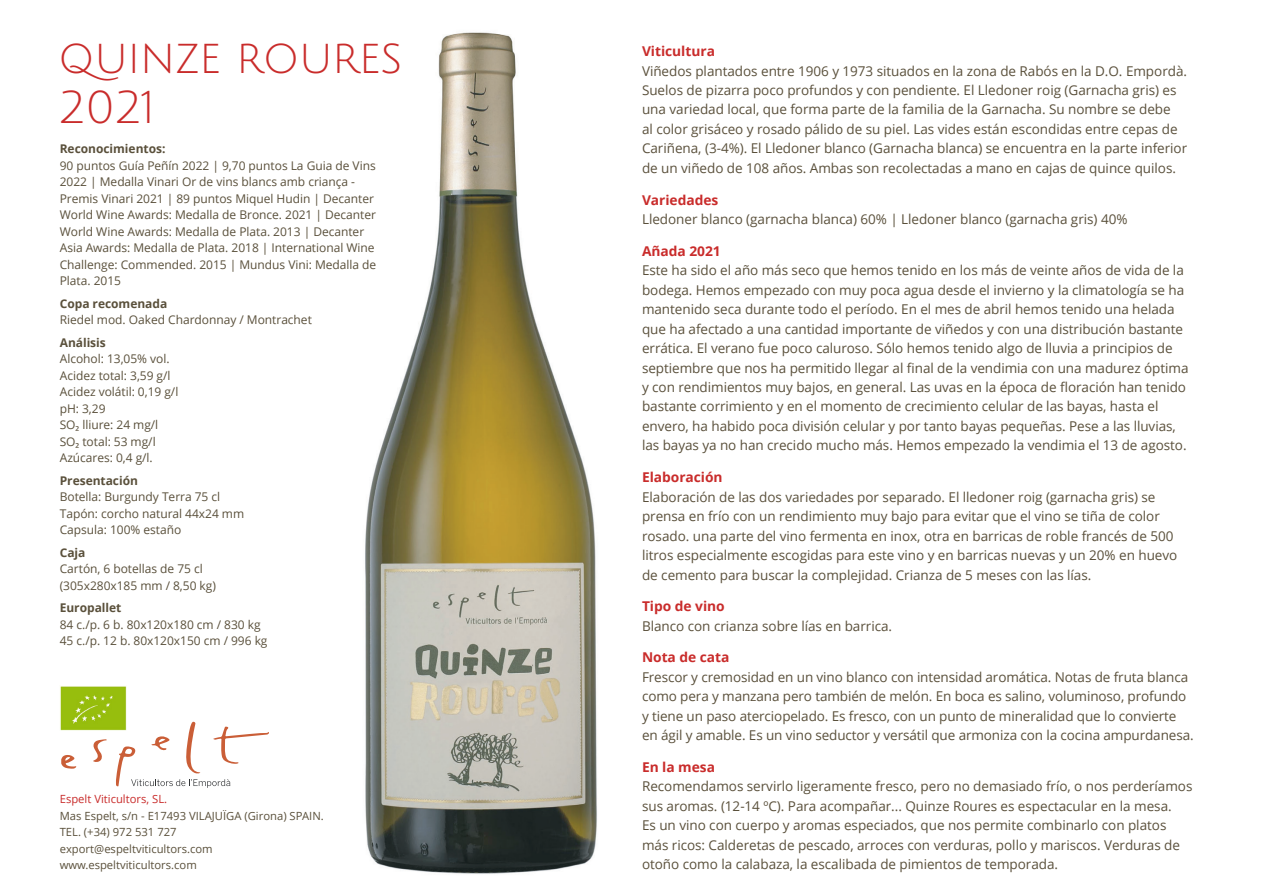
<style>
.page{position:relative;width:1263px;height:893px;background:#fff}
.page>*{position:absolute;margin:0;border:0;box-sizing:border-box;transform-origin:0 0}
.t1{font:45px/49.5px "Julius Sans One";letter-spacing:-.015em;color:#c92c2b}
.t2{font:13.5px/19.5px "Open Sans";letter-spacing:-.005em;color:#5a503b}
.t3{font:700 13.5px "Open Sans";letter-spacing:-.005em;color:#c92c2b}
.t4{font:12px/16.5px "Open Sans";letter-spacing:-.005em;color:#5a503b}
.t5{font:700 12px "Open Sans";letter-spacing:-.005em;color:#5a503b}
.t6{font:11.25px/16.5px "Open Sans";color:#5a503b}
.t7{font:11.25px "Open Sans";color:#c92c2b}
.s1{font-family:"Myriad Pro"}
</style>
<div class="page">
<img style="left:193px;top:32px;width:404px;height:842px">
<svg style="left:93px;top:739px;width:14px;height:23px"></svg>
<svg style="left:61px;top:755px;width:15px;height:14px"></svg>
<svg style="left:116px;top:722px;width:153px;height:66px"></svg>
<img style="left:60px;top:686px;width:66px;height:44px">
<h1 class="t1" style="left:58px;top:34px;width:346px">QUINZE ROURES<br>2021</h1>
<p class="t5" style="left:60px;top:141px;width:107px">Reconocimientos:</p>
<p class="t4" style="left:60px;top:157px;width:318px">90 puntos Guía Peñín 2022 | 9,70 puntos La Guia de Vins 2022 | Medalla Vinari Or de vins blancs amb criança - Premis Vinari 2021 | 89 puntos Miquel Hudin | Decanter World Wine Awards: Medalla de Bronce. 2021 | Decanter World Wine Awards: Medalla de Plata. 2013 | Decanter Asia Awards: Medalla de Plata. 2018 | International Wine Challenge: Commended. 2015 | Mundus Vini: Medalla de Plata. 2015</p>
<p class="t5" style="left:60px;top:295px;width:109px">Copa recomenada</p>
<p class="t4" style="left:60px;top:311px;width:254px">Riedel mod. Oaked Chardonnay / Montrachet</p>
<p class="t5" style="left:60px;top:334px;width:48px">Análisis</p>
<p class="t4" style="left:60px;top:350px;width:120px">Alcohol: 13,05% vol.<br>Acidez total: 3,59 g/l<br>Acidez volátil: 0,19 g/l pH: 3,29<br>SO<span class="s1">2</span> lliure: 24 mg/l<br>SO<span class="s1">2</span> total: 53 mg/l<br>Azúcares: 0,4 g/l.</p>
<p class="t5" style="left:60px;top:472px;width:80px">Presentación</p>
<p class="t4" style="left:60px;top:488px;width:186px">Botella: Burgundy Terra 75 cl<br>Tapón: corcho natural 44x24 mm<br>Capsula: 100% estaño</p>
<p class="t5" style="left:60px;top:544px;width:27px">Caja</p>
<p class="t4" style="left:60px;top:560px;width:158px">Cartón, 6 botellas de 75 cl (305x280x185 mm / 8,50 kg)</p>
<p class="t5" style="left:60px;top:600px;width:63px">Europallet</p>
<p class="t4" style="left:60px;top:616px;width:209px">84 c./p. 6 b. 80x120x180 cm / 830 kg<br>45 c./p. 12 b. 80x120x150 cm / 996 kg</p>
<p class="t7" style="left:60px;top:791px;width:109px">Espelt Viticultors, SL.</p>
<p class="t6" style="left:60px;top:807px;width:266px">Mas Espelt, s/n - E17493 VILAJUÏGA (Girona) SPAIN.<br>TEL. (+34) 972 531 727 export@espeltviticultors.com www.espeltviticultors.com</p>
<p class="t3" style="left:642px;top:42px;width:74px">Viticultura</p>
<p class="t2" style="left:642px;top:61px;width:547px">Viñedos plantados entre 1906 y 1973 situados en la zona de Rabós en la D.O. Empordà.<br>Suelos de pizarra poco profundos y con pendiente. El Lledoner roig (Garnacha gris) es una variedad local, que forma parte de la familia de la Garnacha. Su nombre se debe<br>al color grisáceo y rosado pálido de su piel. Las vides están escondidas entre cepas de Cariñena, (3-4%). El Lledoner blanco (Garnacha blanca) se encuentra en la parte inferior de un viñedo de 108 años. Ambas son recolectadas a mano en cajas de quince quilos.</p>
<p class="t3" style="left:642px;top:190px;width:78px">Variedades</p>
<p class="t2" style="left:642px;top:209px;width:487px">Lledoner blanco (garnacha blanca) 60% | Lledoner blanco (garnacha gris) 40%</p>
<p class="t3" style="left:642px;top:241px;width:80px">Añada 2021</p>
<p class="t2" style="left:642px;top:260px;width:548px">Este ha sido el año más seco que hemos tenido en los más de veinte años de vida de la bodega. Hemos empezado con muy poca agua desde el invierno y la climatología se ha mantenido seca durante todo el período. En el mes de abril hemos tenido una helada que ha afectado a una cantidad importante de viñedos y con una distribución bastante errática. El verano fue poco caluroso. Sólo hemos tenido algo de lluvia a principios de septiembre que nos ha permitido llegar al final de la vendimia con una madurez óptima y con rendimientos muy bajos, en general. Las uvas en la época de floración han tenido bastante corrimiento y en el momento de crecimiento celular de las bayas, hasta el envero, ha habido poca división celular y por tanto bayas pequeñas. Pese a las lluvias, las bayas ya no han crecido mucho más. Hemos empezado la vendimia el 13 de agosto.</p>
<p class="t3" style="left:642px;top:468px;width:82px">Elaboración</p>
<p class="t2" style="left:642px;top:487px;width:537px">Elaboración de las dos variedades por separado. El lledoner roig (garnacha gris) se prensa en frío con un rendimiento muy bajo para evitar que el vino se tiña de color rosado. una parte del vino fermenta en inox, otra en barricas de roble francés de 500 litros especialmente escogidas para este vino y en barricas nuevas y un 20% en huevo de cemento para buscar la complejidad. Crianza de 5 meses con las lías.</p>
<p class="t3" style="left:642px;top:597px;width:84px">Tipo de vino</p>
<p class="t2" style="left:642px;top:616px;width:252px">Blanco con crianza sobre lías en barrica.</p>
<p class="t3" style="left:642px;top:648px;width:89px">Nota de cata</p>
<p class="t2" style="left:642px;top:667px;width:553px">Frescor y cremosidad en un vino blanco con intensidad aromática. Notas de fruta blanca como pera y manzana pero también de melón. En boca es salino, voluminoso, profundo y tiene un paso aterciopelado. Es fresco, con un punto de mineralidad que lo convierte en ágil y amable. Es un vino seductor y versátil que armoniza con la cocina ampurdanesa.</p>
<p class="t3" style="left:642px;top:757px;width:75px">En la mesa</p>
<p class="t2" style="left:642px;top:776px;width:552px">Recomendamos servirlo ligeramente fresco, pero no demasiado frío, o nos perderíamos sus aromas. (12-14 ºC). Para acompañar... Quinze Roures es espectacular en la mesa.<br>Es un vino con cuerpo y aromas especiados, que nos permite combinarlo con platos más ricos: Calderetas de pescado, arroces con verduras, pollo y mariscos. Verduras de otoño como la calabaza, la escalibada de pimientos de temporada.</p>
</div>
